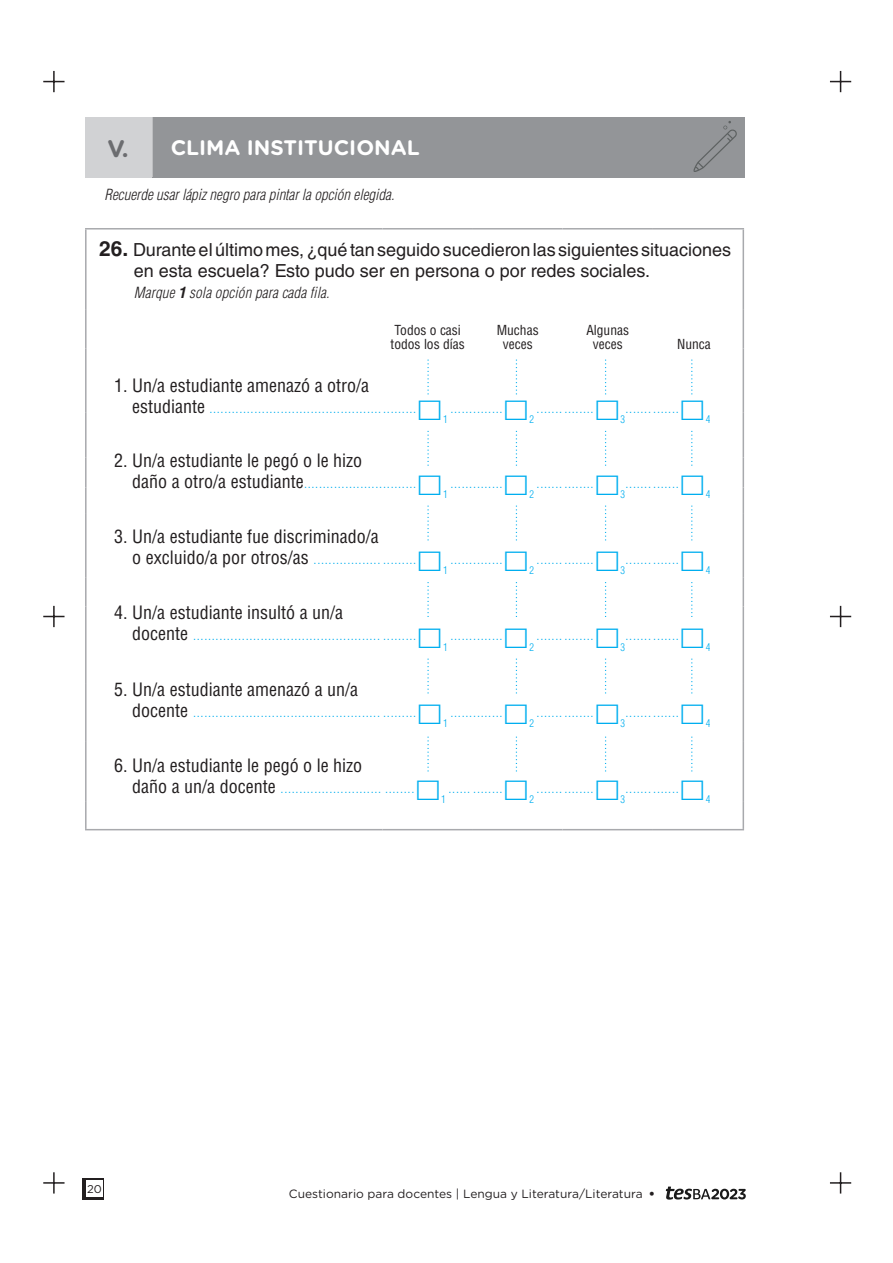
<style>
.page{position:relative;width:893px;height:1263px;background:#fff}
.page>*{position:absolute;margin:0;border:0;box-sizing:border-box;transform-origin:0 0}
.t1{font:700 24px "Gotham Rounded";color:#6c6d70}
.t2{font:700 21px "Gotham Rounded";color:#fff}
.t3{font:condensed 18px/21px "Helvetica LT Std";color:#231f20}
.pConsigna{font:18px/21px "Helvetica LT Std";color:#231f20}
.pConsigna-2{font:italic 300 condensed 15px "Helvetica LT Std";color:#231f20}
.t4{font:300 13.5px "Helvetica LT Std";color:#00aeef}
.t5{font:condensed 13.5px/13.5px "Helvetica LT Std";color:#231f20}
.t6{font:12px "Gotham Rounded";color:#231f20}
.t7{font:11.25px "Gotham Rounded";color:#231f20}
.t8{font:300 condensed 10.5px "Helvetica LT Std";color:#00aeef}
.s1{font-weight:700;font-size:21px}
.s2{font-weight:700}
.s3{font-weight:400;font-stretch:condensed;font-size:18px;color:#231f20}
.s4{font-weight:300;font-stretch:normal;font-size:13.5px;color:#00aeef}
.s5{font-family:"Helvetica LT Std";font-weight:700}
</style>
<div class="page">
<div style="left:82px;top:1178px;width:22px;height:21px;background:#231f20"></div>
<div style="left:86px;top:1180px;width:17px;height:17px;background:#fff"></div>
<hr style="left:53px;top:606px;width:2px;height:21px;background:#231f20">
<svg style="left:43px;top:616px;width:22px;height:1px"></svg>
<hr style="left:53px;top:71px;width:2px;height:21px;background:#231f20">
<svg style="left:43px;top:81px;width:22px;height:1px"></svg>
<svg style="left:830px;top:71px;width:21px;height:21px"></svg>
<svg style="left:840px;top:1172px;width:1px;height:21px"></svg>
<hr style="left:830px;top:1182px;width:21px;height:2px;background:#231f20">
<hr style="left:53px;top:1172px;width:2px;height:21px;background:#231f20">
<hr style="left:43px;top:1182px;width:22px;height:2px;background:#231f20">
<svg style="left:830px;top:606px;width:21px;height:21px"></svg>
<svg style="left:666px;top:1186px;width:80px;height:14px"></svg>
<div style="left:85px;top:117px;width:67px;height:60px;background:#d1d2d4"></div>
<div style="left:152px;top:117px;width:592px;height:60px;background:#939598"></div>
<hr style="left:151px;top:117px;width:2px;height:60px;background:#d1d2d4">
<hr style="left:85px;top:228px;width:297px;height:2px;background:#a8a9ad">
<hr style="left:85px;top:230px;width:2px;height:80px;background:#a8a9ad">
<hr style="left:382px;top:228px;width:91px;height:2px;background:#a8a9ad">
<hr style="left:473px;top:228px;width:89px;height:2px;background:#a8a9ad">
<hr style="left:562px;top:228px;width:91px;height:2px;background:#a8a9ad">
<hr style="left:653px;top:228px;width:91px;height:2px;background:#a8a9ad">
<hr style="left:743px;top:230px;width:1px;height:80px;background:#a8a9ad">
<hr style="left:85px;top:310px;width:2px;height:39px;background:#a8a9ad">
<hr style="left:743px;top:310px;width:1px;height:39px;background:#a8a9ad">
<hr style="left:85px;top:349px;width:2px;height:64px;background:#a8a9ad">
<hr style="left:743px;top:349px;width:1px;height:64px;background:#a8a9ad">
<hr style="left:85px;top:413px;width:2px;height:44px;background:#a8a9ad">
<hr style="left:743px;top:413px;width:1px;height:44px;background:#a8a9ad">
<hr style="left:85px;top:457px;width:2px;height:30px;background:#a8a9ad">
<hr style="left:743px;top:457px;width:1px;height:30px;background:#a8a9ad">
<hr style="left:85px;top:487px;width:2px;height:26px;background:#a8a9ad">
<svg style="left:743px;top:487px;width:1px;height:26px"></svg>
<hr style="left:85px;top:513px;width:2px;height:65px;background:#a8a9ad">
<hr style="left:743px;top:513px;width:1px;height:65px;background:#a8a9ad">
<hr style="left:85px;top:578px;width:2px;height:28px;background:#a8a9ad">
<svg style="left:743px;top:578px;width:1px;height:28px"></svg>
<hr style="left:85px;top:606px;width:2px;height:77px;background:#a8a9ad">
<hr style="left:743px;top:606px;width:1px;height:77px;background:#a8a9ad">
<hr style="left:85px;top:683px;width:2px;height:58px;background:#a8a9ad">
<hr style="left:743px;top:683px;width:1px;height:58px;background:#a8a9ad">
<hr style="left:85px;top:741px;width:2px;height:60px;background:#a8a9ad">
<hr style="left:743px;top:741px;width:1px;height:60px;background:#a8a9ad">
<hr style="left:85px;top:801px;width:2px;height:28px;background:#a8a9ad">
<svg style="left:743px;top:801px;width:1px;height:28px"></svg>
<hr style="left:85px;top:829px;width:297px;height:1px;background:#a8a9ad">
<hr style="left:382px;top:829px;width:91px;height:1px;background:#a8a9ad">
<hr style="left:473px;top:829px;width:89px;height:1px;background:#a8a9ad">
<hr style="left:562px;top:829px;width:91px;height:1px;background:#a8a9ad">
<hr style="left:653px;top:829px;width:91px;height:1px;background:#a8a9ad">
<svg style="left:693px;top:121px;width:44px;height:51px"></svg>
<svg style="left:427px;top:360px;width:2px;height:34px"></svg>
<svg style="left:516px;top:360px;width:1px;height:34px"></svg>
<svg style="left:605px;top:360px;width:1px;height:34px"></svg>
<svg style="left:691px;top:360px;width:1px;height:34px"></svg>
<svg style="left:427px;top:431px;width:2px;height:35px"></svg>
<svg style="left:516px;top:431px;width:1px;height:35px"></svg>
<svg style="left:605px;top:431px;width:1px;height:35px"></svg>
<svg style="left:691px;top:431px;width:1px;height:35px"></svg>
<svg style="left:427px;top:506px;width:2px;height:34px"></svg>
<svg style="left:516px;top:506px;width:1px;height:34px"></svg>
<svg style="left:605px;top:506px;width:1px;height:34px"></svg>
<svg style="left:691px;top:506px;width:1px;height:34px"></svg>
<svg style="left:427px;top:582px;width:2px;height:35px"></svg>
<svg style="left:516px;top:582px;width:1px;height:35px"></svg>
<svg style="left:605px;top:582px;width:1px;height:35px"></svg>
<svg style="left:691px;top:582px;width:1px;height:35px"></svg>
<svg style="left:427px;top:659px;width:2px;height:34px"></svg>
<svg style="left:516px;top:659px;width:1px;height:34px"></svg>
<svg style="left:605px;top:659px;width:1px;height:34px"></svg>
<svg style="left:691px;top:659px;width:1px;height:34px"></svg>
<svg style="left:427px;top:737px;width:2px;height:34px"></svg>
<svg style="left:516px;top:737px;width:1px;height:34px"></svg>
<svg style="left:605px;top:737px;width:1px;height:34px"></svg>
<svg style="left:691px;top:737px;width:1px;height:34px"></svg>
<p class="t1" style="left:107px;top:131px;width:23px">V.</p>
<p class="t2" style="left:171px;top:133px;width:251px">CLIMA INSTITUCIONAL</p>
<p class="pConsigna-2" style="left:105px;top:185px;width:291px">Recuerde usar lápiz negro para pintar la opción elegida.</p>
<p class="pConsigna" style="left:134px;top:239px;width:599px;text-indent:-34px"><span class="s1">26.</span> Durante el último mes, ¿qué tan seguido sucedieron las siguientes situaciones en esta escuela? Esto pudo ser en persona o por redes sociales.</p>
<p class="pConsigna-2" style="left:134px;top:283px;width:197px">Marque <span class="s2">1</span> sola opción para cada fila.</p>
<p class="t5" style="left:391px;top:323px;width:76px">Todos o casi todos los días</p>
<p class="t5" style="left:497px;top:323px;width:43px">Muchas</p>
<p class="t5" style="left:503px;top:337px;width:31px">veces</p>
<p class="t5" style="left:586px;top:323px;width:44px">Algunas</p>
<p class="t5" style="left:593px;top:337px;width:31px">veces</p>
<p class="t5" style="left:677px;top:337px;width:35px">Nunca</p>
<p class="t3" style="left:114px;top:375px;width:256px">1. Un/a estudiante amenazó a otro/a</p>
<p class="t4" style="left:132px;top:400px;width:286px"><span class="s3">estudiante</span> .......................................................</p>
<p class="t3" style="left:132px;top:449px;width:252px;text-indent:-18px">2. Un/a estudiante le pegó o le hizo daño a otro/a estudiante<span class="s4">.....................</span></p>
<p class="t4" style="left:383px;top:474px;width:35px">.........</p>
<p class="t3" style="left:114px;top:526px;width:268px;text-align:right">3. Un/a estudiante fue discriminado/a o excluido/a por otros/as <span class="s4">..................</span></p>
<p class="t4" style="left:383px;top:551px;width:35px">.........</p>
<p class="t3" style="left:114px;top:602px;width:230px">4. Un/a estudiante insultó a un/a</p>
<p class="t4" style="left:132px;top:627px;width:286px"><span class="s3">docente</span> .................................................. .........</p>
<p class="t3" style="left:114px;top:679px;width:245px">5. Un/a estudiante amenazó a un/a</p>
<p class="t4" style="left:132px;top:704px;width:286px"><span class="s3">docente</span> .................................................. .........</p>
<p class="t3" style="left:114px;top:754px;width:249px">6. Un/a estudiante le pegó o le hizo</p>
<p class="t4" style="left:132px;top:779px;width:284px"><span class="s3">daño a un/a docente</span> ........................... ........</p>
<p class="t4" style="left:450px;top:400px;width:54px">..............</p>
<p class="t8" style="left:443px;top:413px;width:6px">1</p>
<p class="t4" style="left:450px;top:474px;width:54px">..............</p>
<p class="t8" style="left:443px;top:488px;width:6px">1</p>
<p class="t4" style="left:450px;top:551px;width:54px">..............</p>
<p class="t8" style="left:443px;top:564px;width:6px">1</p>
<p class="t4" style="left:450px;top:627px;width:54px">..............</p>
<p class="t8" style="left:443px;top:640px;width:6px">1</p>
<p class="t4" style="left:450px;top:704px;width:54px">..............</p>
<p class="t8" style="left:443px;top:717px;width:6px">1</p>
<p class="t4" style="left:448px;top:779px;width:56px">...... ........</p>
<p class="t8" style="left:441px;top:793px;width:6px">1</p>
<p class="t4" style="left:536px;top:400px;width:59px">...............</p>
<p class="t4" style="left:625px;top:400px;width:56px">..............</p>
<p class="t8" style="left:529px;top:413px;width:6px">2</p>
<p class="t8" style="left:620px;top:413px;width:6px">3</p>
<p class="t8" style="left:706px;top:413px;width:6px">4</p>
<p class="t4" style="left:536px;top:474px;width:59px">...............</p>
<p class="t4" style="left:625px;top:474px;width:56px">..............</p>
<p class="t8" style="left:529px;top:488px;width:6px">2</p>
<p class="t8" style="left:620px;top:488px;width:6px">3</p>
<p class="t8" style="left:706px;top:488px;width:6px">4</p>
<p class="t4" style="left:536px;top:551px;width:59px">...............</p>
<p class="t4" style="left:625px;top:551px;width:56px">..............</p>
<p class="t8" style="left:529px;top:564px;width:6px">2</p>
<p class="t8" style="left:620px;top:564px;width:6px">3</p>
<p class="t8" style="left:706px;top:564px;width:6px">4</p>
<p class="t4" style="left:536px;top:627px;width:59px">...............</p>
<p class="t4" style="left:625px;top:627px;width:56px">..............</p>
<p class="t8" style="left:529px;top:640px;width:6px">2</p>
<p class="t8" style="left:620px;top:640px;width:6px">3</p>
<p class="t8" style="left:706px;top:640px;width:6px">4</p>
<p class="t4" style="left:536px;top:704px;width:59px">...............</p>
<p class="t4" style="left:625px;top:704px;width:56px">..............</p>
<p class="t8" style="left:529px;top:717px;width:6px">2</p>
<p class="t8" style="left:620px;top:717px;width:6px">3</p>
<p class="t8" style="left:706px;top:717px;width:6px">4</p>
<p class="t4" style="left:536px;top:779px;width:59px">...............</p>
<p class="t4" style="left:625px;top:779px;width:56px">..............</p>
<p class="t8" style="left:529px;top:793px;width:6px">2</p>
<p class="t8" style="left:620px;top:793px;width:6px">3</p>
<p class="t8" style="left:706px;top:793px;width:6px">4</p>
<p class="t7" style="left:87px;top:1181px;width:16px">20</p>
<p class="t6" style="left:289px;top:1185px;width:367px">Cuestionario para docentes | Lengua y Literatura/Literatura <span class="s5">•</span></p>
</div>
